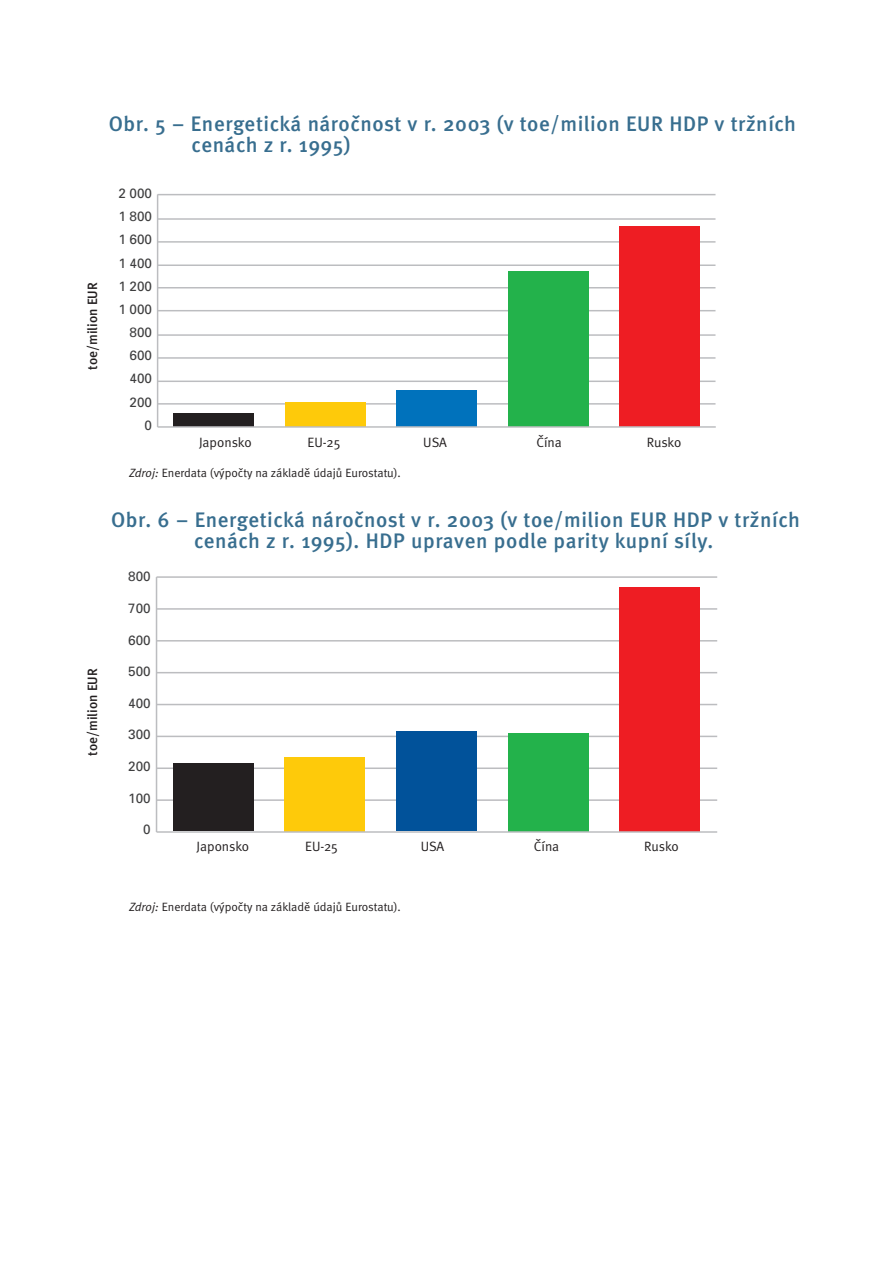
<style>
.page{position:relative;width:893px;height:1263px;background:#fff}
.page>*{position:absolute;margin:0;border:0;box-sizing:border-box;transform-origin:0 0}
.t1{font:21px/21px "Meta Medium CE";letter-spacing:.03em;color:#386e8f}
.t2{font:13.5px/23.1px "Univers";color:#3e3e3f;text-align:right}
.t3{font:13.5px "Meta Normal CE";letter-spacing:-.005em;color:#231f20}
.t4{font:13.5px "Meta Medium CE";color:#231f20}
.t5{font:12px "Meta Normal CE";color:#231f20}
.s1{font-style:italic}
</style>
<div class="page">
<hr style="left:157px;top:194px;width:1px;height:233px;background:#bcbdc0">
<hr style="left:158px;top:334px;width:557px;height:2px;background:#bcbdc0">
<hr style="left:158px;top:310px;width:557px;height:1px;background:#bcbdc0">
<hr style="left:158px;top:357px;width:557px;height:2px;background:#bcbdc0">
<hr style="left:158px;top:381px;width:557px;height:1px;background:#bcbdc0">
<hr style="left:158px;top:403px;width:557px;height:2px;background:#bcbdc0">
<hr style="left:158px;top:218px;width:557px;height:2px;background:#bcbdc0">
<hr style="left:158px;top:194px;width:557px;height:1px;background:#bcbdc0">
<hr style="left:158px;top:241px;width:557px;height:2px;background:#bcbdc0">
<hr style="left:158px;top:264px;width:557px;height:2px;background:#bcbdc0">
<hr style="left:158px;top:287px;width:557px;height:1px;background:#bcbdc0">
<div style="left:173px;top:414px;width:81px;height:13px;background:#231f20"></div>
<div style="left:285px;top:402px;width:80px;height:25px;background:#feca0a"></div>
<div style="left:396px;top:390px;width:81px;height:37px;background:#0072bc"></div>
<div style="left:508px;top:271px;width:80px;height:156px;background:#23b24b"></div>
<div style="left:620px;top:227px;width:80px;height:200px;background:#ee1d23"></div>
<hr style="left:158px;top:426px;width:558px;height:2px;background:#bcbdc0">
<hr style="left:156px;top:577px;width:1px;height:255px;background:#bcbdc0">
<hr style="left:157px;top:799px;width:560px;height:2px;background:#bcbdc0">
<hr style="left:157px;top:767px;width:560px;height:2px;background:#bcbdc0">
<hr style="left:157px;top:736px;width:560px;height:1px;background:#bcbdc0">
<hr style="left:157px;top:704px;width:560px;height:1px;background:#bcbdc0">
<hr style="left:157px;top:672px;width:560px;height:1px;background:#bcbdc0">
<hr style="left:157px;top:640px;width:560px;height:1px;background:#bcbdc0">
<hr style="left:157px;top:608px;width:560px;height:2px;background:#bcbdc0">
<hr style="left:157px;top:576px;width:560px;height:2px;background:#bcbdc0">
<div style="left:173px;top:763px;width:80px;height:68px;background:#231f20"></div>
<div style="left:284px;top:757px;width:81px;height:74px;background:#feca0a"></div>
<div style="left:396px;top:731px;width:81px;height:100px;background:#01529a"></div>
<div style="left:508px;top:733px;width:80px;height:98px;background:#23b24b"></div>
<div style="left:620px;top:587px;width:80px;height:244px;background:#ee1d23"></div>
<hr style="left:157px;top:831px;width:560px;height:2px;background:#bcbdc0">
<p class="t1" style="left:192px;top:115px;width:606px;text-indent:-83px">Obr. 5 – Energetická náročnost v r. 2003 (v toe/milion EUR HDP v tržních cenách z r. 1995)</p>
<p class="t4" style="left:87px;top:369px;width:89px;rotate:-90deg">toe/milion EUR</p>
<p class="t4" style="left:87px;top:756px;width:89px;rotate:-90deg">toe/milion EUR</p>
<p class="t2" style="left:130px;top:183px;width:24px">000<br>800<br>600<br>400<br>200<br>000<br>800<br>600<br>400<br>200<br>0</p>
<p class="t3" style="left:199px;top:437px;width:54px">Japonsko</p>
<p class="t3" style="left:308px;top:437px;width:34px">EU-25</p>
<p class="t3" style="left:423px;top:437px;width:25px">USA</p>
<p class="t3" style="left:536px;top:437px;width:27px">Čína</p>
<p class="t3" style="left:647px;top:437px;width:36px">Rusko</p>
<p class="t5" style="left:129px;top:469px;width:273px"><span class="s1">Zdroj:</span> Enerdata (výpočty na základě údajů Eurostatu).</p>
<p class="t1" style="left:111px;top:511px;width:690px;text-align:center">Obr. 6 – Energetická náročnost v r. 2003 (v toe/milion EUR HDP v tržních cenách z r. 1995). HDP upraven podle parity kupní síly.</p>
<p class="t2" style="left:128px;top:566px;width:24px">800</p>
<p class="t2" style="left:128px;top:598px;width:24px">700</p>
<p class="t2" style="left:128px;top:629px;width:24px">600</p>
<p class="t2" style="left:128px;top:661px;width:24px">500</p>
<p class="t2" style="left:128px;top:693px;width:24px">400</p>
<p class="t2" style="left:128px;top:724px;width:24px">300</p>
<p class="t2" style="left:128px;top:756px;width:24px">200</p>
<p class="t2" style="left:128px;top:788px;width:24px">100</p>
<p class="t2" style="left:143px;top:819px;width:9px">0</p>
<p class="t2" style="left:131px;top:699px;width:24px;line-height:29.2px">200<br>100<br>0</p>
<p class="t3" style="left:197px;top:841px;width:54px">Japonsko</p>
<p class="t3" style="left:305px;top:841px;width:34px">EU-25</p>
<p class="t3" style="left:421px;top:841px;width:25px">USA</p>
<p class="t3" style="left:534px;top:841px;width:27px">Čína</p>
<p class="t3" style="left:644px;top:841px;width:36px">Rusko</p>
<p class="t5" style="left:129px;top:902px;width:273px"><span class="s1">Zdroj:</span> Enerdata (výpočty na základě údajů Eurostatu).</p>
</div>
